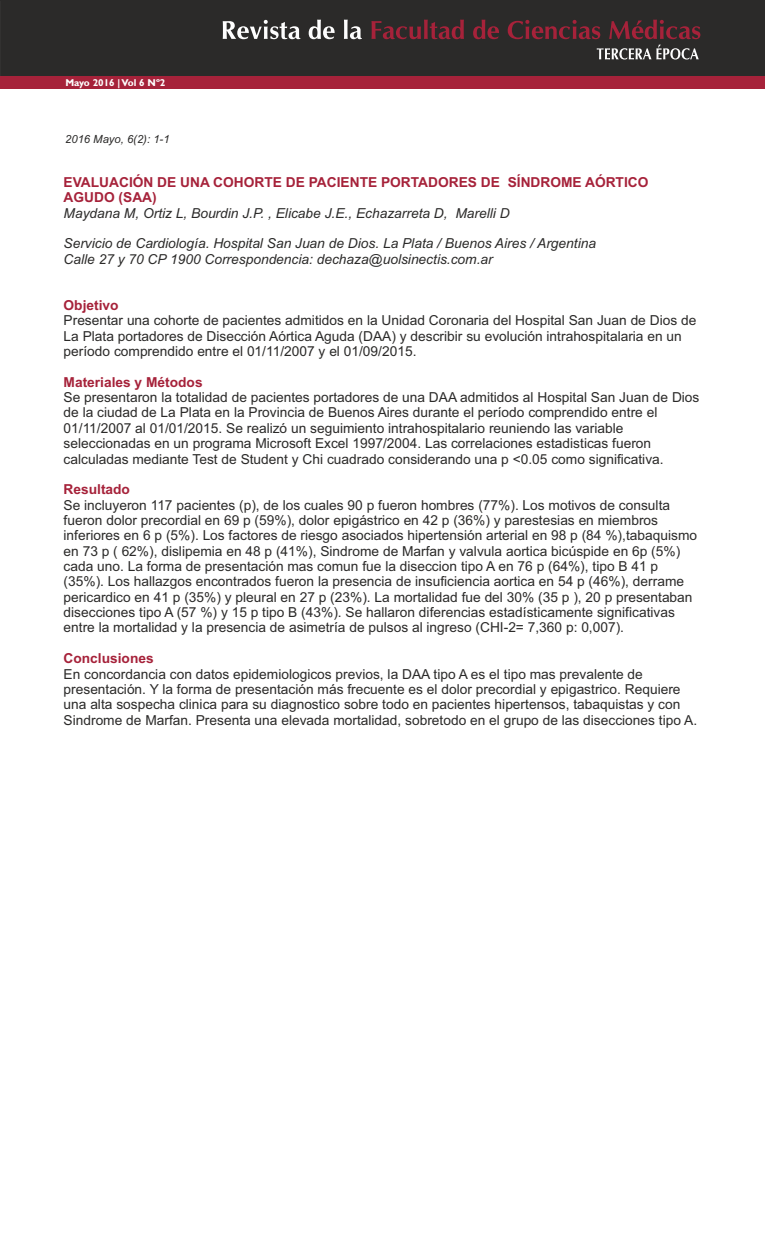
<style>
.page{position:relative;width:765px;height:1260px;background:#fff}
.page>*{position:absolute;margin:0;border:0;box-sizing:border-box;transform-origin:0 0}
.t1{font:13.75px/15.4px "Arial";color:#2b2a29}
.t2{font:italic 13.75px/15.4px "Arial";color:#2b2a29}
.t3{font:700 13.75px/15.4px "Arial";color:#a6223a}
.t4{font:italic 11.25px "Arial";color:#2b2a29}
.t5{font:700 10px "Gill Sans";color:#fefefe}
</style>
<div class="page">
<div style="left:0;top:0;width:765px;height:84px;background:#2b2a29"></div>
<svg style="left:223px;top:20px;width:77px;height:19px"></svg>
<svg style="left:309px;top:20px;width:53px;height:19px"></svg>
<svg style="left:371px;top:20px;width:329px;height:19px"></svg>
<svg style="left:597px;top:45px;width:102px;height:15px"></svg>
<div style="left:0;top:76px;width:765px;height:13px;background:#a6223a"></div>
<p class="t5" style="left:65px;top:79px;width:102px">Mayo 2016 | Vol 6 Nº2</p>
<p class="t4" style="left:65px;top:135px;width:106px">2016 Mayo, 6(2): 1-1</p>
<p class="t3" style="left:64px;top:176px;width:586px">EVALUACIÓN DE UNA COHORTE DE PACIENTE PORTADORES DE SÍNDROME AÓRTICO<br>AGUDO (SAA)</p>
<p class="t2" style="left:64px;top:207px;width:448px">Maydana M, Ortiz L, Bourdin J.P. , Elicabe J.E., Echazarreta D, Marelli D</p>
<p class="t2" style="left:64px;top:237px;width:534px">Servicio de Cardiología. Hospital San Juan de Dios. La Plata / Buenos Aires / Argentina<br>Calle 27 y 70 CP 1900 Correspondencia: dechaza@uolsinectis.com.ar</p>
<p class="t3" style="left:64px;top:299px;width:57px">Objetivo</p>
<p class="t1" style="left:64px;top:314px;width:634px">Presentar una cohorte de pacientes admitidos en la Unidad Coronaria del Hospital San Juan de Dios de<br>La Plata portadores de Disección Aórtica Aguda (DAA) y describir su evolución intrahospitalaria en un período comprendido entre el 01/11/2007 y el 01/09/2015.</p>
<p class="t3" style="left:64px;top:375px;width:141px">Materiales y Métodos</p>
<p class="t1" style="left:64px;top:391px;width:637px">Se presentaron la totalidad de pacientes portadores de una DAA admitidos al Hospital San Juan de Dios de la ciudad de La Plata en la Provincia de Buenos Aires durante el período comprendido entre el 01/11/2007 al 01/01/2015. Se realizó un seguimiento intrahospitalario reuniendo las variable seleccionadas en un programa Microsoft Excel 1997/2004. Las correlaciones estadisticas fueron calculadas mediante Test de Student y Chi cuadrado considerando una p &lt;0.05 como significativa.</p>
<p class="t3" style="left:64px;top:483px;width:68px">Resultado</p>
<p class="t1" style="left:64px;top:498px;width:635px">Se incluyeron 117 pacientes (p), de los cuales 90 p fueron hombres (77%). Los motivos de consulta fueron dolor precordial en 69 p (59%), dolor epigástrico en 42 p (36%) y parestesias en miembros inferiores en 6 p (5%). Los factores de riesgo asociados hipertensión arterial en 98 p (84 %),tabaquismo en 73 p ( 62%), dislipemia en 48 p (41%), Sindrome de Marfan y valvula aortica bicúspide en 6p (5%) cada uno. La forma de presentación mas comun fue la diseccion tipo A en 76 p (64%), tipo B 41 p (35%). Los hallazgos encontrados fueron la presencia de insuficiencia aortica en 54 p (46%), derrame pericardico en 41 p (35%) y pleural en 27 p (23%). La mortalidad fue del 30% (35 p ), 20 p presentaban disecciones tipo A (57 %) y 15 p tipo B (43%). Se hallaron diferencias estadísticamente significativas entre la mortalidad y la presencia de asimetría de pulsos al ingreso (CHI-2= 7,360 p: 0,007).</p>
<p class="t3" style="left:64px;top:652px;width:92px">Conclusiones</p>
<p class="t1" style="left:64px;top:667px;width:635px">En concordancia con datos epidemiologicos previos, la DAA tipo A es el tipo mas prevalente de presentación. Y la forma de presentación más frecuente es el dolor precordial y epigastrico. Requiere una alta sospecha clinica para su diagnostico sobre todo en pacientes hipertensos, tabaquistas y con Sindrome de Marfan. Presenta una elevada mortalidad, sobretodo en el grupo de las disecciones tipo A.</p>
</div>
